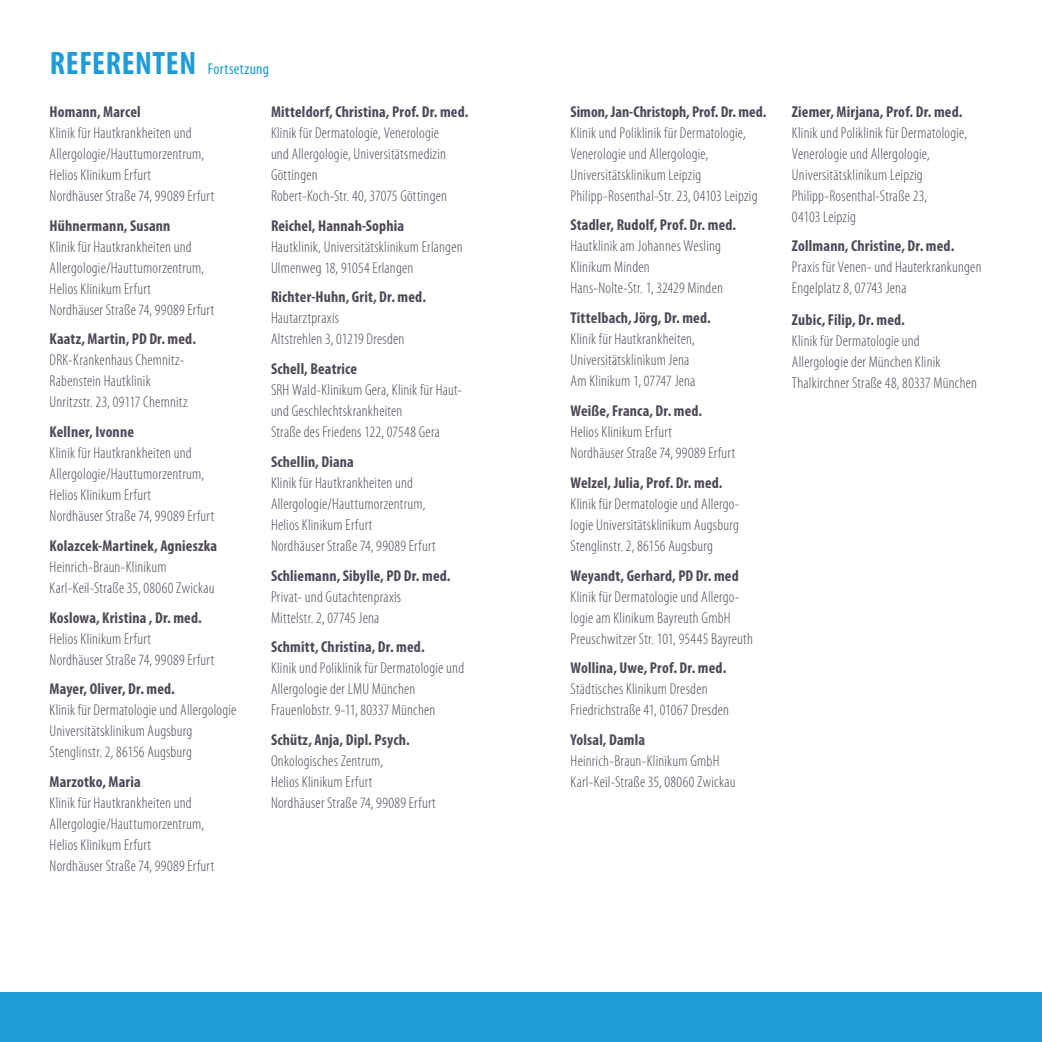
<style>
.page{position:relative;width:1042px;height:1042px;background:#fff}
.page>*{position:absolute;margin:0;border:0;box-sizing:border-box;transform-origin:0 0}
.t1{font:300 condensed 15.75px/21px "Myriad Pro";letter-spacing:.015em;color:#4f4857}
.t2{font:700 condensed 15.75px "Myriad Pro";letter-spacing:.01em;color:#4f4857}
.t3{font:condensed 15.75px "Myriad Pro";letter-spacing:.02em;color:#1d9cd8}
.s1{font-weight:700;font-size:32.55px}
</style>
<div class="page">
<div style="left:0;top:992px;width:522px;height:50px;background:#1d9cd8"></div>
<div style="left:522px;top:992px;width:520px;height:50px;background:#1d9cd8"></div>
<p class="t3" style="left:50px;top:60px;width:221px"><span class="s1">REFERENTEN</span> Fortsetzung</p>
<p class="t2" style="left:50px;top:103px;width:93px">Homann, Marcel</p>
<p class="t1" style="left:50px;top:122px;width:166px">Klinik für Hautkrankheiten und<br>Allergologie/Hauttumorzentrum,<br>Helios Klinikum Erfurt<br>Nordhäuser Straße 74, 99089 Erfurt</p>
<p class="t2" style="left:50px;top:217px;width:122px">Hühnermann, Susann</p>
<p class="t1" style="left:50px;top:236px;width:166px">Klinik für Hautkrankheiten und<br>Allergologie/Hauttumorzentrum,<br>Helios Klinikum Erfurt<br>Nordhäuser Straße 74, 99089 Erfurt</p>
<p class="t2" style="left:50px;top:330px;width:148px">Kaatz, Martin, PD Dr. med.</p>
<p class="t1" style="left:50px;top:350px;width:139px">DRK-Krankenhaus Chemnitz-<br>Rabenstein Hautklinik<br>Unritzstr. 23, 09117 Chemnitz</p>
<p class="t2" style="left:50px;top:423px;width:86px">Kellner, Ivonne</p>
<p class="t1" style="left:50px;top:443px;width:166px">Klinik für Hautkrankheiten und<br>Allergologie/Hauttumorzentrum,<br>Helios Klinikum Erfurt<br>Nordhäuser Straße 74, 99089 Erfurt</p>
<p class="t2" style="left:50px;top:537px;width:169px">Kolazcek-Martinek, Agnieszka</p>
<p class="t1" style="left:50px;top:556px;width:166px">Heinrich-Braun-Klinikum<br>Karl-Keil-Straße 35, 08060 Zwickau</p>
<p class="t2" style="left:50px;top:609px;width:154px">Koslowa, Kristina , Dr. med.</p>
<p class="t1" style="left:50px;top:628px;width:166px">Helios Klinikum Erfurt<br>Nordhäuser Straße 74, 99089 Erfurt</p>
<p class="t2" style="left:50px;top:680px;width:127px">Mayer, Oliver, Dr. med.</p>
<p class="t1" style="left:50px;top:700px;width:188px">Klinik für Dermatologie und Allergologie<br>Universitätsklinikum Augsburg<br>Stenglinstr. 2, 86156 Augsburg</p>
<p class="t2" style="left:50px;top:773px;width:93px">Marzotko, Maria</p>
<p class="t1" style="left:50px;top:793px;width:166px">Klinik für Hautkrankheiten und<br>Allergologie/Hauttumorzentrum,<br>Helios Klinikum Erfurt<br>Nordhäuser Straße 74, 99089 Erfurt</p>
<p class="t2" style="left:271px;top:103px;width:199px">Mitteldorf, Christina, Prof. Dr. med.</p>
<p class="t1" style="left:271px;top:122px;width:178px">Klinik für Dermatologie, Venerologie und Allergologie, Universitätsmedizin<br>Göttingen<br>Robert-Koch-Str. 40, 37075 Göttingen</p>
<p class="t2" style="left:271px;top:217px;width:135px">Reichel, Hannah-Sophia</p>
<p class="t1" style="left:271px;top:236px;width:193px">Hautklinik, Universitätsklinikum Erlangen<br>Ulmenweg 18, 91054 Erlangen</p>
<p class="t2" style="left:271px;top:288px;width:157px">Richter-Huhn, Grit, Dr. med.</p>
<p class="t1" style="left:271px;top:308px;width:135px">Hautarztpraxis<br>Altstrehlen 3, 01219 Dresden</p>
<p class="t2" style="left:271px;top:360px;width:88px">Schell, Beatrice</p>
<p class="t1" style="left:271px;top:380px;width:193px">SRH Wald-Klinikum Gera, Klinik für Haut&shy;und Geschlechtskrankheiten<br>Straße des Friedens 122, 07548 Gera</p>
<p class="t2" style="left:271px;top:453px;width:84px">Schellin, Diana</p>
<p class="t1" style="left:271px;top:472px;width:166px">Klinik für Hautkrankheiten und<br>Allergologie/Hauttumorzentrum,<br>Helios Klinikum Erfurt<br>Nordhäuser Straße 74, 99089 Erfurt</p>
<p class="t2" style="left:271px;top:567px;width:181px">Schliemann, Sibylle, PD Dr. med.</p>
<p class="t1" style="left:271px;top:586px;width:132px">Privat- und Gutachtenpraxis<br>Mittelstr. 2, 07745 Jena</p>
<p class="t2" style="left:271px;top:638px;width:155px">Schmitt, Christina, Dr. med.</p>
<p class="t1" style="left:271px;top:658px;width:195px">Klinik und Poliklinik für Dermatologie und<br>Allergologie der LMU München<br>Frauenlobstr. 9-11, 80337 München</p>
<p class="t2" style="left:271px;top:731px;width:140px">Schütz, Anja, Dipl. Psych.</p>
<p class="t1" style="left:271px;top:751px;width:166px">Onkologisches Zentrum,<br>Helios Klinikum Erfurt<br>Nordhäuser Straße 74, 99089 Erfurt</p>
<p class="t2" style="left:570px;top:103px;width:197px">Simon, Jan-Christoph, Prof. Dr. med.</p>
<p class="t1" style="left:570px;top:122px;width:188px">Klinik und Poliklinik für Dermatologie, Venerologie und Allergologie, Universitätsklinikum Leipzig Philipp-Rosenthal-Str. 23, 04103 Leipzig</p>
<p class="t2" style="left:570px;top:217px;width:167px">Stadler, Rudolf, Prof. Dr. med.</p>
<p class="t1" style="left:570px;top:236px;width:154px">Hautklinik am Johannes Wesling<br>Klinikum Minden<br>Hans-Nolte-Str. 1, 32429 Minden</p>
<p class="t2" style="left:570px;top:309px;width:142px">Tittelbach, Jörg, Dr. med.</p>
<p class="t1" style="left:570px;top:329px;width:126px">Klinik für Hautkrankheiten,<br>Universitätsklinikum Jena<br>Am Klinikum 1, 07747 Jena</p>
<p class="t2" style="left:570px;top:402px;width:133px">Weiße, Franca, Dr. med.</p>
<p class="t1" style="left:570px;top:422px;width:166px">Helios Klinikum Erfurt<br>Nordhäuser Straße 74, 99089 Erfurt</p>
<p class="t2" style="left:570px;top:474px;width:153px">Welzel, Julia, Prof. Dr. med.</p>
<p class="t1" style="left:570px;top:493px;width:170px;text-align:justify">Klinik für Dermatologie und Allergo&shy;logie Universitätsklinikum Augsburg Stenglinstr. 2, 86156 Augsburg</p>
<p class="t2" style="left:570px;top:566px;width:170px">Weyandt, Gerhard, PD Dr. med</p>
<p class="t1" style="left:570px;top:586px;width:184px">Klinik für Dermatologie und Allergo&shy;logie am Klinikum Bayreuth GmbH<br>Preuschwitzer Str. 101, 95445 Bayreuth</p>
<p class="t2" style="left:570px;top:659px;width:157px">Wollina, Uwe, Prof. Dr. med.</p>
<p class="t1" style="left:570px;top:679px;width:160px">Städtisches Klinikum Dresden<br>Friedrichstraße 41, 01067 Dresden</p>
<p class="t2" style="left:570px;top:731px;width:76px">Yolsal, Damla</p>
<p class="t1" style="left:570px;top:751px;width:166px">Heinrich-Braun-Klinikum GmbH<br>Karl-Keil-Straße 35, 08060 Zwickau</p>
<p class="t2" style="left:792px;top:103px;width:172px">Ziemer, Mirjana, Prof. Dr. med.</p>
<p class="t1" style="left:792px;top:122px;width:177px">Klinik und Poliklinik für Dermatologie,<br>Venerologie und Allergologie,<br>Universitätsklinikum Leipzig<br>Philipp-Rosenthal-Straße 23,<br>04103 Leipzig</p>
<p class="t2" style="left:792px;top:237px;width:164px">Zollmann, Christine, Dr. med.</p>
<p class="t1" style="left:792px;top:257px;width:191px">Praxis für Venen- und Hauterkrankungen<br>Engelplatz 8, 07743 Jena</p>
<p class="t2" style="left:792px;top:311px;width:114px">Zubic, Filip, Dr. med.</p>
<p class="t1" style="left:792px;top:330px;width:187px">Klinik für Dermatologie und<br>Allergologie der München Klinik<br>Thalkirchner Straße 48, 80337 München</p>
</div>
